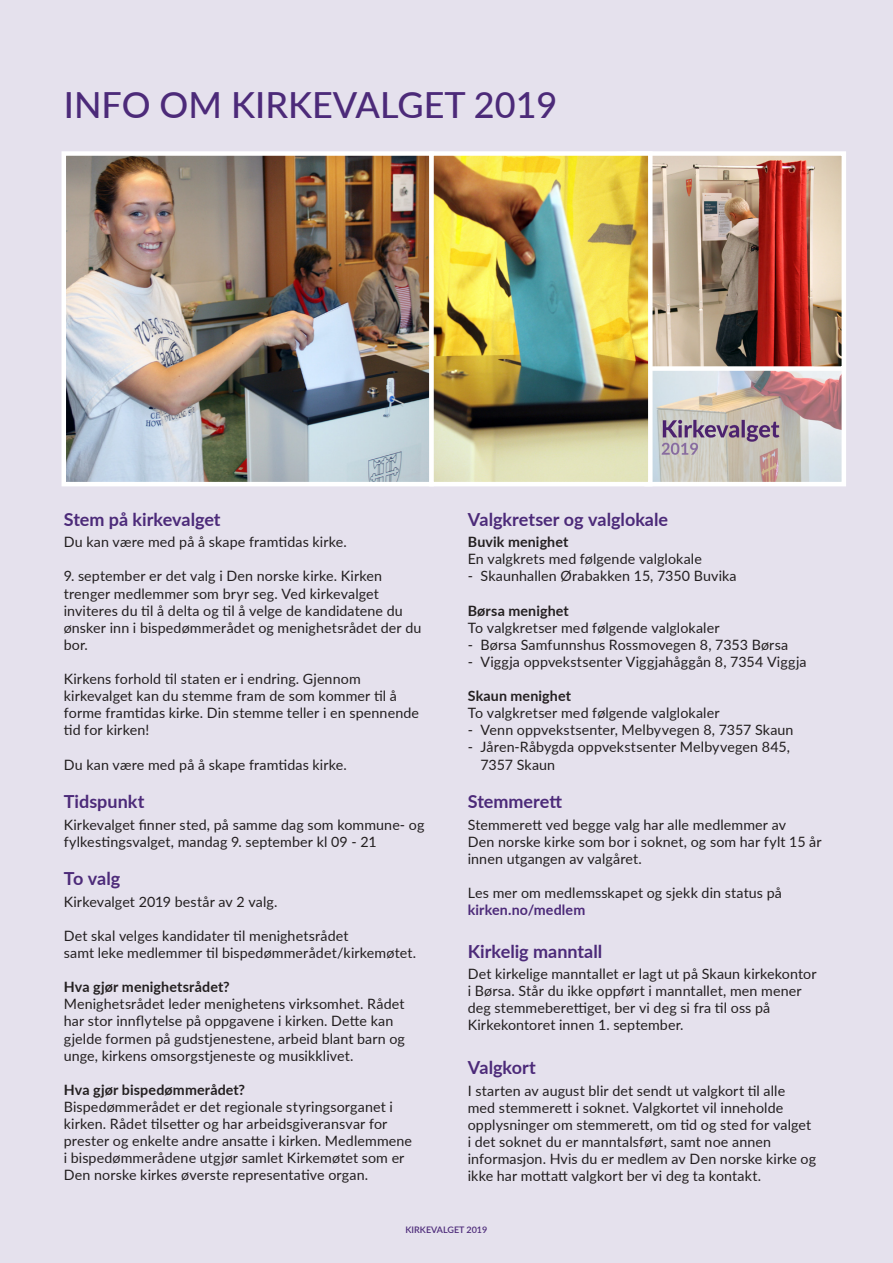
<style>
.page{position:relative;width:893px;height:1263px;background:#e5e1ed}
.page>*{position:absolute;margin:0;border:0;box-sizing:border-box;transform-origin:0 0}
.t1{font:500 36px "Lato";color:#4c2a79}
.t2{font:700 18px "Lato";color:#4c2a79}
.t3{font:14.25px/17.1px "Lato";letter-spacing:.01em;color:#231f20}
.t4{font:700 14.25px "Lato";letter-spacing:.01em;color:#231f20}
.t5{font:700 14.25px "Lato";letter-spacing:.01em;color:#4c2a79}
.t6{font:600 9px "Lato";color:#4c2a79}
</style>
<div class="page">
<img style="left:67px;top:156px;width:577px;height:325px">
<div style="left:62px;top:151px;width:372px;height:335px;border:4px solid #fff"></div>
<img style="left:653px;top:371px;width:188px;height:110px">
<div style="left:644px;top:351px;width:202px;height:135px;border:4px solid #fff"></div>
<img style="left:632px;top:156px;width:209px;height:210px">
<div style="left:627px;top:151px;width:219px;height:220px;border:4px solid #fff"></div>
<div style="left:429px;top:151px;width:224px;height:335px;border:4px solid #fff"></div>
<h1 class="t1" style="left:64px;top:79px;width:495px">INFO OM KIRKEVALGET 2019</h1>
<p class="t2" style="left:64px;top:506px;width:158px">Stem på kirkevalget</p>
<p class="t3" style="left:64px;top:533px;width:285px">Du kan være med på å skape framtidas kirke.</p>
<p class="t3" style="left:64px;top:567px;width:359px">9. september er det valg i Den norske kirke. Kirken trenger medlemmer som bryr seg. Ved kirkevalget inviteres du til å delta og til å velge de kandidatene du ønsker inn i bispedømmerådet og menighetsrådet der du bor.</p>
<p class="t3" style="left:64px;top:670px;width:357px">Kirkens forhold til staten er i endring. Gjennom kirkevalget kan du stemme fram de som kommer til å forme framtidas kirke. Din stemme teller i en spennende tid for kirken!</p>
<p class="t3" style="left:64px;top:755px;width:285px">Du kan være med på å skape framtidas kirke.</p>
<p class="t2" style="left:64px;top:788px;width:82px">Tidspunkt</p>
<p class="t3" style="left:64px;top:815px;width:362px">Kirkevalget finner sted, på samme dag som kommune- og fylkestingsvalget, mandag 9. september kl 09 - 21</p>
<p class="t2" style="left:64px;top:865px;width:58px">To valg</p>
<p class="t3" style="left:64px;top:892px;width:215px">Kirkevalget 2019 består av 2 valg.</p>
<p class="t3" style="left:64px;top:927px;width:354px">Det skal velges kandidater til menighetsrådet<br>samt leke medlemmer til bispedømmerådet/kirkemøtet.</p>
<p class="t4" style="left:64px;top:976px;width:167px">Hva gjør menighetsrådet?</p>
<p class="t3" style="left:64px;top:995px;width:343px">Menighetsrådet leder menighetens virksomhet. Rådet har stor innflytelse på oppgavene i kirken. Dette kan gjelde formen på gudstjenestene, arbeid blant barn og unge, kirkens omsorgstjeneste og musikklivet.</p>
<p class="t4" style="left:64px;top:1079px;width:183px">Hva gjør bispedømmerådet?</p>
<p class="t3" style="left:64px;top:1098px;width:350px">Bispedømmerådet er det regionale styringsorganet i kirken. Rådet tilsetter og har arbeidsgiveransvar for prester og enkelte andre ansatte i kirken. Medlemmene i bispedømmerådene utgjør samlet Kirkemøtet som er Den norske kirkes øverste representative organ.</p>
<p class="t2" style="left:468px;top:506px;width:202px">Valgkretser og valglokale</p>
<p class="t4" style="left:468px;top:531px;width:102px">Buvik menighet</p>
<p class="t3" style="left:468px;top:550px;width:236px">En valgkrets med følgende valglokale</p>
<p class="t3" style="left:468px;top:567px;width:270px">- Skaunhallen Ørabakken 15, 7350 Buvika</p>
<p class="t4" style="left:468px;top:600px;width:103px">Børsa menighet</p>
<p class="t3" style="left:468px;top:618px;width:253px">To valgkretser med følgende valglokaler</p>
<p class="t3" style="left:468px;top:635px;width:322px">- Børsa Samfunnshus Rossmovegen 8, 7353 Børsa</p>
<p class="t3" style="left:468px;top:653px;width:340px">- Viggja oppvekstsenter Viggjahåggån 8, 7354 Viggja</p>
<p class="t4" style="left:468px;top:685px;width:105px">Skaun menighet</p>
<p class="t3" style="left:468px;top:704px;width:253px">To valgkretser med følgende valglokaler</p>
<p class="t3" style="left:468px;top:721px;width:327px">- Venn oppvekstsenter, Melbyvegen 8, 7357 Skaun</p>
<p class="t3" style="left:480px;top:738px;width:311px;text-indent:-13px">- Jåren-Råbygda oppvekstsenter Melbyvegen 845,<br>7357 Skaun</p>
<p class="t2" style="left:468px;top:788px;width:96px">Stemmerett</p>
<p class="t3" style="left:468px;top:815px;width:355px">Stemmerett ved begge valg har alle medlemmer av<br>Den norske kirke som bor i soknet, og som har fylt 15 år innen utgangen av valgåret.</p>
<p class="t3" style="left:468px;top:884px;width:316px">Les mer om medlemsskapet og sjekk din status på</p>
<p class="t5" style="left:468px;top:899px;width:119px">kirken.no/medlem</p>
<p class="t2" style="left:468px;top:938px;width:136px">Kirkelig manntall</p>
<p class="t3" style="left:468px;top:965px;width:350px">Det kirkelige manntallet er lagt ut på Skaun kirkekontor i Børsa. Står du ikke oppført i manntallet, men mener deg stemmeberettiget, ber vi deg si fra til oss på Kirkekontoret innen 1. september.</p>
<p class="t2" style="left:468px;top:1055px;width:70px">Valgkort</p>
<p class="t3" style="left:468px;top:1081px;width:350px">I starten av august blir det sendt ut valgkort til alle med stemmerett i soknet. Valgkortet vil inneholde opplysninger om stemmerett, om tid og sted for valget i det soknet du er manntalsført, samt noe annen informasjon. Hvis du er medlem av Den norske kirke og ikke har mottatt valgkort ber vi deg ta kontakt.</p>
<p class="t6" style="left:406px;top:1223px;width:83px">KIRKEVALGET 2019</p>
</div>
